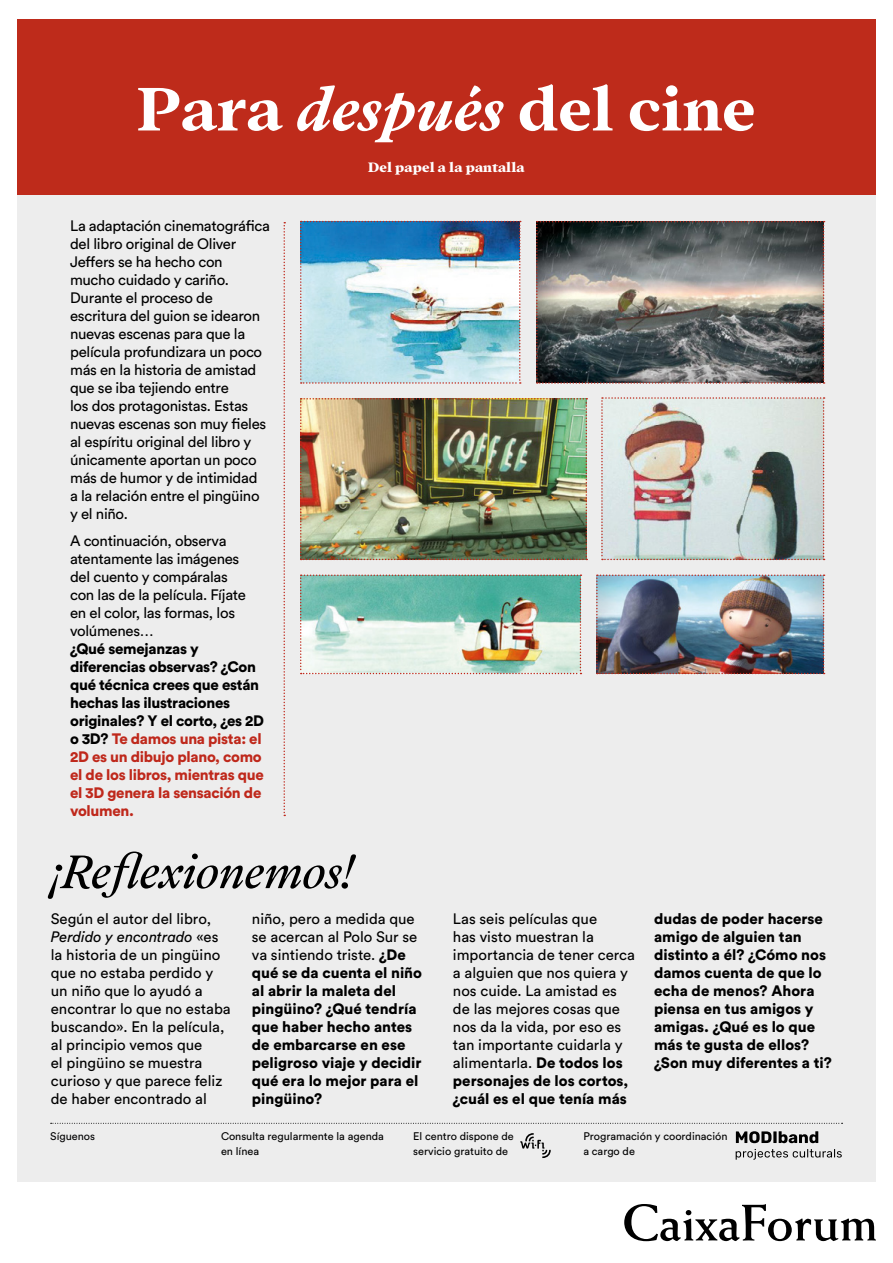
<style>
.page{position:relative;width:893px;height:1263px;background:#fff}
.page>*{position:absolute;margin:0;border:0;box-sizing:border-box;transform-origin:0 0}
.t1{font:700 67.5px "Addington CF";color:#fff}
.t2{font:italic 51.75px "Addington CF";letter-spacing:-.005em;color:#000}
.t3{font:15px/18px "Circular Std";letter-spacing:-.02em;color:#000}
.t4{font:15px/18px "Circular Std";color:#000}
.t5{font:900 15px/18px "Circular Std";color:#000}
.t6{font:900 15px/18px "Circular Std";letter-spacing:-.02em;color:#000}
.t7{font:800 15px "Addington CF";letter-spacing:.005em;color:#fff}
.t8{font:10.95px/15px "Circular Std";color:#000}
.t9{font:10.95px "Circular Std";color:#020203}
.s1{font-style:italic}
.s2{color:#bf281b}
.s3{font-weight:400}
.s4{font-weight:900}
</style>
<div class="page">
<div style="left:17px;top:195px;width:859px;height:1068px;background:#ededed"></div>
<div style="left:0;top:1182px;width:893px;height:81px;background:#fff"></div>
<svg style="left:51px;top:1123px;width:792px;height:1px"></svg>
<svg style="left:624px;top:1204px;width:252px;height:37px"></svg>
<svg style="left:520px;top:1133px;width:31px;height:25px"></svg>
<svg style="left:736px;top:1131px;width:82px;height:12px"></svg>
<svg style="left:736px;top:1149px;width:106px;height:11px"></svg>
<div style="left:17px;top:19px;width:859px;height:176px;background:#be2b1b"></div>
<svg style="left:284px;top:222px;width:1px;height:594px"></svg>
<img style="left:300px;top:221px;width:221px;height:163px">
<img style="left:536px;top:221px;width:289px;height:163px">
<img style="left:300px;top:398px;width:287px;height:162px">
<img style="left:601px;top:397px;width:224px;height:163px">
<img style="left:300px;top:574px;width:281px;height:100px">
<img style="left:596px;top:574px;width:229px;height:100px">
<h1 class="t1" style="left:137px;top:69px;width:620px">Para <span class="s1">después</span> del cine</h1>
<p class="t3" style="left:70px;top:217px;width:201px">La adaptación cinematográfica del libro original de Oliver<br>Jeffers se ha hecho con mucho cuidado y cariño.<br>Durante el proceso de escritura del guion se idearon nuevas escenas para que la película profundizara un poco más en la historia de amistad que se iba tejiendo entre<br>los dos protagonistas. Estas nuevas escenas son muy fieles al espíritu original del libro y únicamente aportan un poco más de humor y de intimidad<br>a la relación entre el pingüino y el niño.</p>
<p class="t3" style="left:70px;top:532px;width:177px">A continuación, observa atentamente las imágenes del cuento y compáralas con las de la película. Fíjate en el color, las formas, los volúmenes…</p>
<p class="t6" style="left:70px;top:639px;width:195px">¿Qué semejanzas y diferencias observas? ¿Con qué técnica crees que están hechas las ilustraciones originales? Y el corto, ¿es 2D o 3D? <span class="s2">Te damos una pista: el<br>2D es un dibujo plano, como el de los libros, mientras que el 3D genera la sensación de volumen.</span></p>
<p class="t7" style="left:368px;top:158px;width:158px">Del papel a la pantalla</p>
<h2 class="t2" style="left:50px;top:842px;width:304px">¡Reflexionemos!</h2>
<p class="t4" style="left:51px;top:910px;width:181px">Según el autor del libro,<br><span class="s1">Perdido y encontrado</span> «es la historia de un pingüino que no estaba perdido y un niño que lo ayudó a encontrar lo que no estaba buscando». En la película, al principio vemos que<br>el pingüino se muestra curioso y que parece feliz de haber encontrado al</p>
<p class="t5" style="left:252px;top:909px;width:172px"><span class="s3">niño, pero a medida que se acercan al Polo Sur se va sintiendo triste.</span> ¿De qué se da cuenta el niño al abrir la maleta del pingüino? ¿Qué tendría que haber hecho antes de embarcarse en ese peligroso viaje y decidir qué era lo mejor para el pingüino?</p>
<p class="t4" style="left:453px;top:910px;width:183px">Las seis películas que<br>has visto muestran la importancia de tener cerca a alguien que nos quiera y nos cuide. La amistad es de las mejores cosas que nos da la vida, por eso es tan importante cuidarla y alimentarla. <span class="s4">De todos los personajes de los cortos, ¿cuál es el que tenía más</span></p>
<p class="t5" style="left:654px;top:909px;width:179px">dudas de poder hacerse amigo de alguien tan distinto a él? ¿Cómo nos damos cuenta de que lo echa de menos? Ahora piensa en tus amigos y amigas. ¿Qué es lo que más te gusta de ellos? ¿Son muy diferentes a ti?</p>
<p class="t9" style="left:50px;top:1130px;width:46px">Síguenos</p>
<p class="t8" style="left:583px;top:1129px;width:146px">Programación y coordinación a cargo de</p>
<p class="t8" style="left:413px;top:1129px;width:102px">El centro dispone de servicio gratuito de</p>
<p class="t8" style="left:221px;top:1129px;width:164px">Consulta regularmente la agenda en línea</p>
</div>
